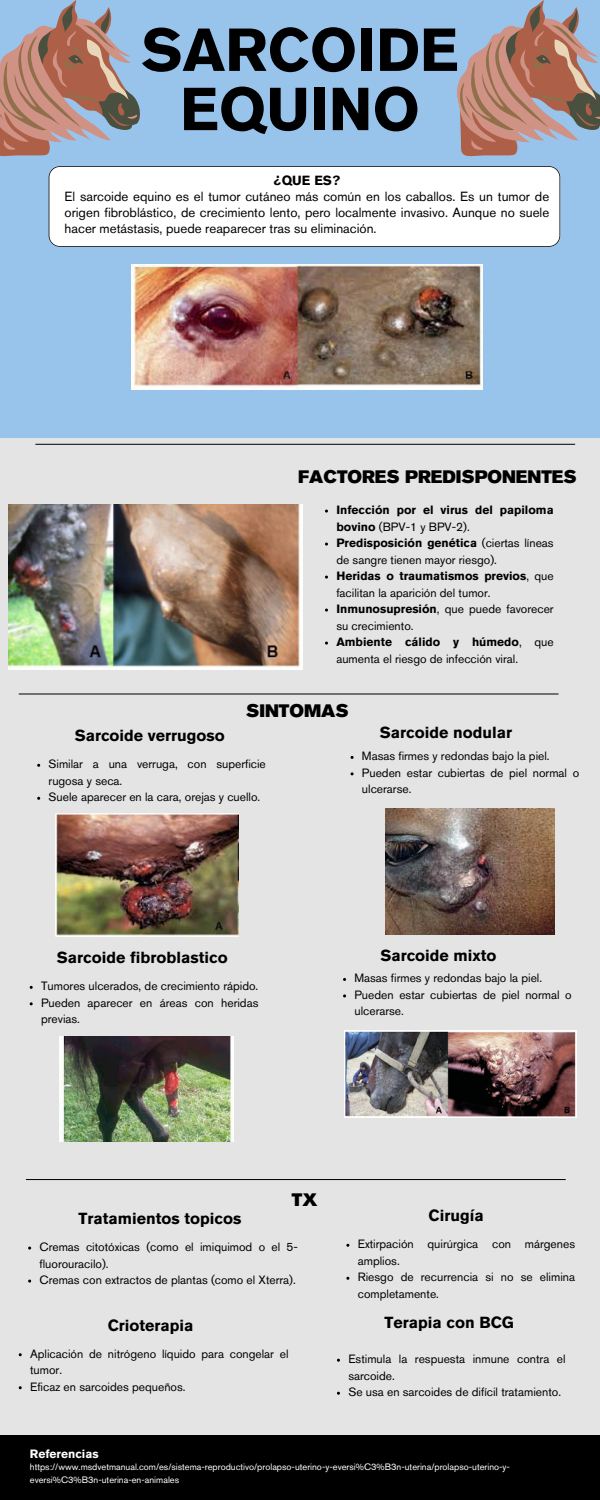
<style>
.page{position:relative;width:600px;height:1500px;background:#e4e4e4}
.page>*{position:absolute;margin:0;border:0;box-sizing:border-box;transform-origin:0 0}
.t1{font:700 60px/59.2px "Akzidenz Grotesk Pro";color:#000001;text-align:center}
.t2{font:18px "Akzidenz Grotesk Pro Super";color:#000001}
.t3{font:700 16px "Akzidenz Grotesk Pro";color:#000001}
.t4{font:13.2px/15.8px "Akzidenz Grotesk Pro";color:#000001}
.t5{font:12px/16.5px "Akzidenz Grotesk Pro";color:#000001}
.t6{font:700 12px/16.5px "Akzidenz Grotesk Pro";color:#000001}
.t7{font:700 12px "Akzidenz Grotesk Pro";color:#fff}
.t8{font:9.2px/12.8px "Akzidenz Grotesk Pro";color:#fff}
.s1{font-weight:700}
.s2{font-weight:400}
</style>
<div class="page">
<div style="left:0;top:0;width:600px;height:438px;background:#98c4ec"></div>
<div style="left:49px;top:166px;width:511px;height:81px;background:#fff"></div>
<div style="left:0;top:1436px;width:600px;height:64px;background:#000001"></div>
<hr style="left:35px;top:444px;width:540px;height:1px;background:#000">
<hr style="left:19px;top:694px;width:540px;height:1px;background:#000">
<hr style="left:26px;top:1179px;width:540px;height:1px;background:#000">
<svg style="left:0;top:0;width:140px;height:157px;background:#a69394"></svg>
<svg style="left:456px;top:0;width:144px;height:157px;background:#a79395"></svg>
<img style="left:131px;top:264px;width:352px;height:125px">
<img style="left:9px;top:504px;width:294px;height:165px">
<img style="left:56px;top:814px;width:182px;height:123px">
<img style="left:385px;top:808px;width:169px;height:126px">
<img style="left:60px;top:1036px;width:174px;height:105px">
<img style="left:344px;top:1030px;width:233px;height:88px">
<p class="t1" style="left:141px;top:26px;width:319px">SARCOIDE<br>EQUINO</p>
<p class="t4" style="left:65px;top:174px;width:486px;text-indent:209px"><span class="s1">¿QUE ES?<br></span>El sarcoide equino es el tumor cutáneo más común en los caballos. Es un tumor de origen fibroblástico, de crecimiento lento, pero localmente invasivo. Aunque no suele hacer metástasis, puede reaparecer tras su eliminación.</p>
<h1 class="t2" style="left:298px;top:469px;width:280px">FACTORES PREDISPONENTES</h1>
<p class="t6" style="left:336px;top:503px;width:219px">Infección por el virus del papiloma bovino <span class="s2">(BPV-1 y BPV-2).</span></p>
<p class="t5" style="left:336px;top:536px;width:219px"><span class="s1">Predisposición genética</span> (ciertas líneas de sangre tienen mayor riesgo).</p>
<p class="t5" style="left:336px;top:569px;width:219px"><span class="s1">Heridas o traumatismos previos</span>, que facilitan la aparición del tumor.</p>
<p class="t5" style="left:336px;top:602px;width:219px"><span class="s1">Inmunosupresión</span>, que puede favorecer su crecimiento.</p>
<p class="t5" style="left:336px;top:635px;width:219px"><span class="s1">Ambiente cálido y húmedo</span>, que aumenta el riesgo de infección viral.</p>
<h2 class="t3" style="left:75px;top:729px;width:152px">Sarcoide verrugoso</h2>
<p class="t2" style="left:246px;top:704px;width:104px">SINTOMAS</p>
<p class="t5" style="left:49px;top:757px;width:219px">Similar a una verruga, con superficie rugosa y seca.</p>
<p class="t5" style="left:49px;top:790px;width:213px">Suele aparecer en la cara, orejas y cuello.</p>
<p class="t3" style="left:380px;top:726px;width:134px">Sarcoide nodular</p>
<h3 class="t5" style="left:362px;top:749px;width:189px">Masas firmes y redondas bajo la piel.</h3>
<h3 class="t5" style="left:362px;top:766px;width:219px">Pueden estar cubiertas de piel normal o ulcerarse.</h3>
<p class="t3" style="left:57px;top:951px;width:172px">Sarcoide fibroblastico</p>
<p class="t3" style="left:380px;top:949px;width:118px">Sarcoide mixto</p>
<p class="t5" style="left:41px;top:979px;width:219px">Tumores ulcerados, de crecimiento rápido.</p>
<p class="t5" style="left:41px;top:996px;width:219px">Pueden aparecer en áreas con heridas previas.</p>
<h3 class="t5" style="left:354px;top:971px;width:189px">Masas firmes y redondas bajo la piel.</h3>
<p class="t5" style="left:354px;top:988px;width:219px">Pueden estar cubiertas de piel normal o ulcerarse.</p>
<p class="t3" style="left:79px;top:1212px;width:164px">Tratamientos topicos</p>
<h5 class="t2" style="left:292px;top:1192px;width:27px">TX</h5>
<p class="t5" style="left:40px;top:1240px;width:260px">Cremas citotóxicas (como el imiquimod o el 5- fluorouracilo).</p>
<p class="t5" style="left:40px;top:1273px;width:258px">Cremas con extractos de plantas (como el Xterra).</p>
<h2 class="t3" style="left:108px;top:1319px;width:87px">Crioterapia</h2>
<p class="t5" style="left:30px;top:1347px;width:260px">Aplicación de nitrógeno líquido para congelar el tumor.</p>
<p class="t5" style="left:30px;top:1380px;width:157px">Eficaz en sarcoides pequeños.</p>
<h2 class="t7" style="left:30px;top:1449px;width:70px">Referencias</h2>
<h3 class="t3" style="left:429px;top:1209px;width:57px">Cirugía</h3>
<p class="t5" style="left:358px;top:1237px;width:219px">Extirpación quirúrgica con márgenes amplios.</p>
<p class="t5" style="left:358px;top:1270px;width:219px">Riesgo de recurrencia si no se elimina completamente.</p>
<p class="t3" style="left:384px;top:1316px;width:131px">Terapia con BCG</p>
<h3 class="t5" style="left:348px;top:1352px;width:219px">Estimula la respuesta inmune contra el sarcoide.</h3>
<h3 class="t5" style="left:348px;top:1385px;width:214px">Se usa en sarcoides de difícil tratamiento.</h3>
<p class="t8" style="left:30px;top:1461px;width:482px">https://www.msdvetmanual.com/es/sistema-reproductivo/prolapso-uterino-y-eversi%C3%B3n-uterina/prolapso-uterino-y&shy;eversi%C3%B3n-uterina-en-animales</p>
</div>
